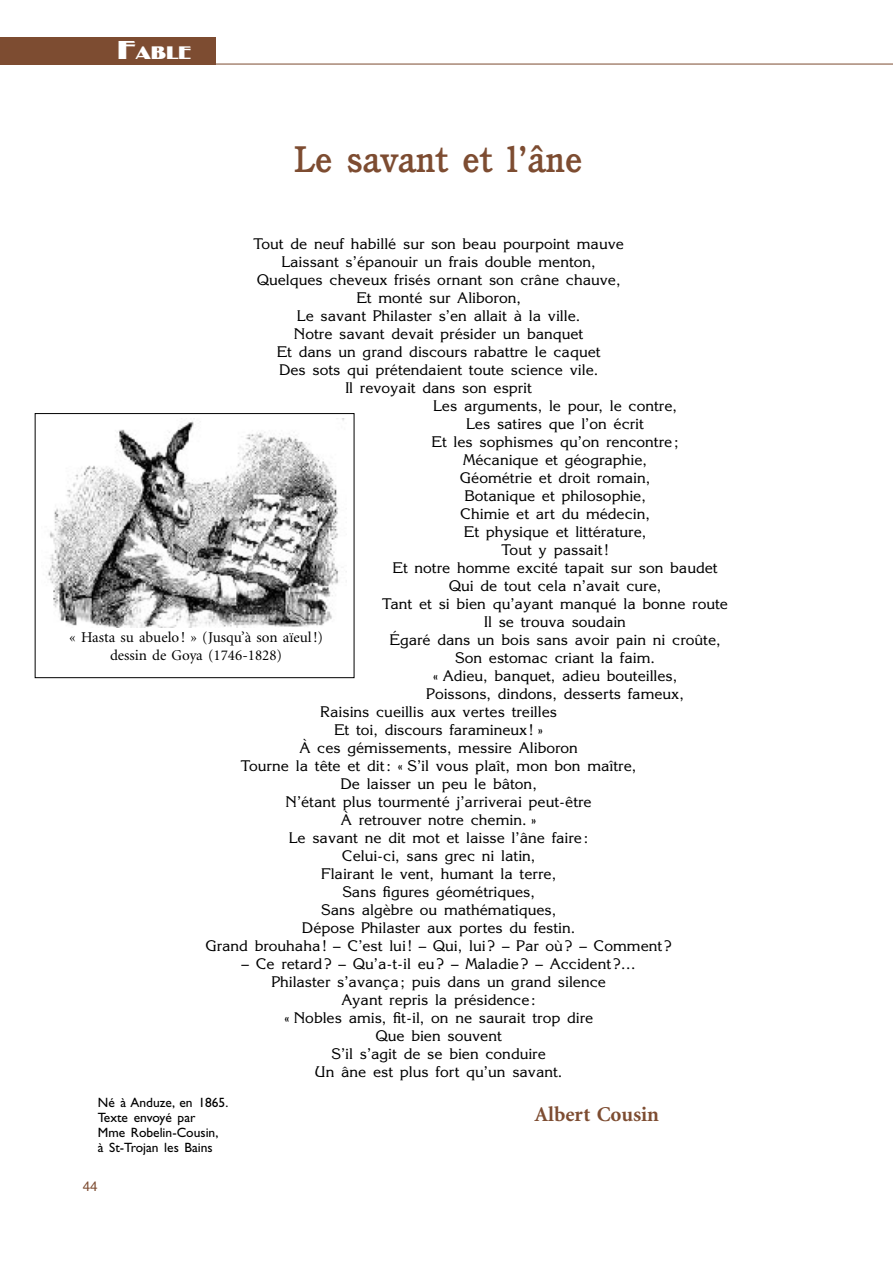
<style>
.page{position:relative;width:893px;height:1263px;background:#fff}
.page>*{position:absolute;margin:0;border:0;box-sizing:border-box;transform-origin:0 0}
.t1{font:500 36px "Cushing";color:#7d4c31}
.t2{font:700 21px "Minion";color:#7d4c31}
.t3{font:18.9px "Binner";color:#fff;scale:1.2 1}
.t4{font:15px/18px "Korinna";color:#000;text-align:center}
.t5{font:15px/18px "Minion";color:#000;text-align:center}
.t6{font:13.5px/15px "Gill Sans";color:#000}
.t7{font:13.5px "Helvetica";color:#7d4c31}
.s1{font-size:27px}
</style>
<div class="page">
<hr style="left:0;top:64px;width:893px;height:1px;background:#7d4c31">
<div style="left:0;top:37px;width:216px;height:28px;background:#7d4c31"></div>
<img style="left:48px;top:418px;width:297px;height:210px">
<div style="left:35px;top:413px;width:319px;height:265px;border:1px solid #000"></div>
<p class="t3" style="left:117px;top:42px;width:63px"><span class="s1">F</span>ABLE</p>
<h1 class="t1" style="left:294px;top:138px;width:290px">Le savant et l’âne</h1>
<p class="t4" style="left:253px;top:234px;width:372px">Tout de neuf habillé sur son beau pourpoint mauve</p>
<p class="t4" style="left:282px;top:252px;width:316px">Laissant s’épanouir un frais double menton,</p>
<p class="t4" style="left:257px;top:270px;width:365px">Quelques cheveux frisés ornant son crâne chauve,</p>
<p class="t4" style="left:356px;top:288px;width:166px">Et monté sur Aliboron,</p>
<p class="t4" style="left:297px;top:306px;width:285px">Le savant Philaster s’en allait à la ville.</p>
<p class="t4" style="left:294px;top:324px;width:291px">Notre savant devait présider un banquet</p>
<p class="t4" style="left:277px;top:342px;width:325px">Et dans un grand discours rabattre le caquet</p>
<p class="t4" style="left:279px;top:360px;width:321px">Des sots qui prétendaient toute science vile.</p>
<p class="t4" style="left:345px;top:378px;width:188px">Il revoyait dans son esprit</p>
<p class="t4" style="left:433px;top:396px;width:245px">Les arguments, le pour, le contre,</p>
<p class="t4" style="left:466px;top:414px;width:179px">Les satires que l’on écrit</p>
<p class="t4" style="left:431px;top:432px;width:249px">Et les sophismes qu’on rencontre ;</p>
<p class="t4" style="left:463px;top:450px;width:185px">Mécanique et géographie,</p>
<p class="t4" style="left:460px;top:468px;width:192px">Géométrie et droit romain,</p>
<p class="t4" style="left:464px;top:486px;width:183px">Botanique et philosophie,</p>
<p class="t4" style="left:460px;top:504px;width:191px">Chimie et art du médecin,</p>
<p class="t4" style="left:464px;top:522px;width:184px">Et physique et littérature,</p>
<p class="t4" style="left:501px;top:540px;width:109px">Tout y passait !</p>
<p class="t4" style="left:392px;top:558px;width:327px">Et notre homme excité tapait sur son baudet</p>
<p class="t4" style="left:449px;top:576px;width:214px">Qui de tout cela n’avait cure,</p>
<p class="t4" style="left:382px;top:594px;width:347px">Tant et si bien qu’ayant manqué la bonne route</p>
<p class="t4" style="left:484px;top:612px;width:143px">Il se trouva soudain</p>
<p class="t4" style="left:390px;top:630px;width:332px">Égaré dans un bois sans avoir pain ni croûte,</p>
<p class="t4" style="left:455px;top:648px;width:201px">Son estomac criant la faim.</p>
<p class="t4" style="left:433px;top:666px;width:246px">« Adieu, banquet, adieu bouteilles,</p>
<p class="t4" style="left:426px;top:684px;width:259px">Poissons, dindons, desserts fameux,</p>
<p class="t4" style="left:320px;top:702px;width:238px">Raisins cueillis aux vertes treilles</p>
<p class="t4" style="left:334px;top:720px;width:211px">Et toi, discours faramineux ! »</p>
<p class="t4" style="left:299px;top:738px;width:280px">À ces gémissements, messire Aliboron</p>
<p class="t4" style="left:241px;top:756px;width:397px">Tourne la tête et dit : « S’il vous plaît, mon bon maître,</p>
<p class="t4" style="left:340px;top:774px;width:198px">De laisser un peu le bâton,</p>
<p class="t4" style="left:286px;top:792px;width:308px">N’étant plus tourmenté j’arriverai peut-être</p>
<p class="t4" style="left:341px;top:810px;width:197px">À retrouver notre chemin. »</p>
<p class="t4" style="left:289px;top:828px;width:301px">Le savant ne dit mot et laisse l’âne faire :</p>
<p class="t4" style="left:342px;top:846px;width:195px">Celui-ci, sans grec ni latin,</p>
<p class="t4" style="left:321px;top:864px;width:237px">Flairant le vent, humant la terre,</p>
<p class="t4" style="left:342px;top:882px;width:194px">Sans figures géométriques,</p>
<p class="t4" style="left:321px;top:900px;width:237px">Sans algèbre ou mathématiques,</p>
<p class="t4" style="left:302px;top:918px;width:275px">Dépose Philaster aux portes du festin.</p>
<p class="t4" style="left:205px;top:936px;width:468px">Grand brouhaha ! – C’est lui ! – Qui, lui ? – Par où ? – Comment ?</p>
<p class="t4" style="left:241px;top:954px;width:396px">– Ce retard ? – Qu’a-t-il eu ? – Maladie ? – Accident ?… Philaster s’avança ; puis dans un grand silence<br>Ayant repris la présidence :<br>« Nobles amis, fit-il, on ne saurait trop dire<br>Que bien souvent<br>S’il s’agit de se bien conduire<br>Un âne est plus fort qu’un savant.</p>
<p class="t5" style="left:69px;top:629px;width:255px">« Hasta su abuelo ! » (Jusqu’à son aïeul !) dessin de Goya (1746-1828)</p>
<p class="t6" style="left:98px;top:1095px;width:132px">Né à Anduze, en 1865.<br>Texte envoyé par<br>Mme Robelin-Cousin,<br>à St-Trojan les Bains</p>
<p class="t7" style="left:83px;top:1178px;width:17px">44</p>
<h2 class="t2" style="left:535px;top:1103px;width:126px">Albert Cousin</h2>
</div>
